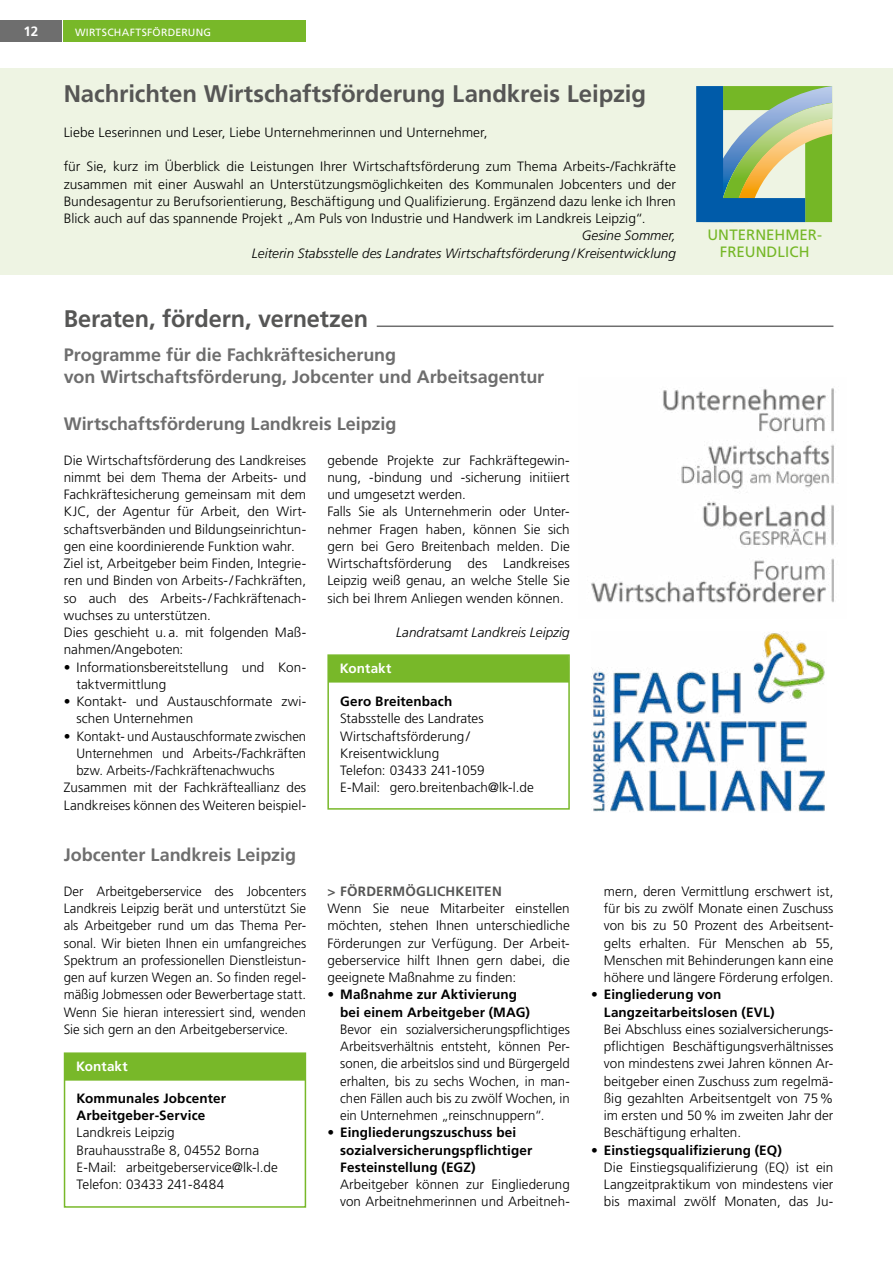
<style>
.page{position:relative;width:893px;height:1263px;background:#fff}
.page>*{position:absolute;margin:0;border:0;box-sizing:border-box;transform-origin:0 0}
.t1{font:700 24px "Frutiger LT Std";letter-spacing:-.005em;color:#565655}
.t2{font:700 18px/21.6px "Frutiger LT Std";letter-spacing:-.005em;color:#6e6e6e}
.t3{font:15px/16.5px "Frutiger LT Std";letter-spacing:.005em;color:#75b726;text-align:center}
.t4{font:300 13.5px/17.2px "Frutiger LT Std";letter-spacing:.005em;color:#000}
.t5{font:700 13.5px/17.2px "Frutiger LT Std";letter-spacing:.01em;color:#000}
.t6{font:italic 300 13.5px/17.2px "Frutiger LT Std";letter-spacing:.005em;color:#000;text-align:right}
.t7{font:700 13.5px "Frutiger LT Std";letter-spacing:.015em;color:#565655}
.t8{font:700 13.5px "Frutiger LT Std";letter-spacing:.005em;color:#fff}
.t9{font:10.5px "Frutiger LT Std";letter-spacing:.02em;color:#fff}
.s1{font-weight:300}
.s2{font-weight:700}
</style>
<div class="page">
<div style="left:64px;top:20px;width:242px;height:22px;background:#78b829"></div>
<div style="left:0;top:20px;width:62px;height:22px;background:#6e6e6e"></div>
<div style="left:0;top:68px;width:893px;height:207px;background:#eef4e3"></div>
<svg style="left:696px;top:86px;width:136px;height:136px;background:#77a590"></svg>
<hr style="left:377px;top:325px;width:456px;height:2px;background:#6e6e6e">
<div style="left:67px;top:1055px;width:236px;height:26px;background:#78b829"></div>
<div style="left:64px;top:1052px;width:242px;height:156px;border:2px solid #78b829"></div>
<div style="left:330px;top:657px;width:237px;height:25px;background:#78b829"></div>
<div style="left:327px;top:654px;width:243px;height:156px;border:2px solid #78b829"></div>
<img style="left:591px;top:388px;width:243px;height:215px">
<img style="left:591px;top:633px;width:234px;height:179px">
<p class="t8" style="left:23px;top:23px;width:16px">12</p>
<p class="t9" style="left:75px;top:26px;width:138px">WIRTSCHAFTSFÖRDERUNG</p>
<h1 class="t1" style="left:64px;top:80px;width:584px">Nachrichten Wirtschaftsförderung Landkreis Leipzig</h1>
<p class="t4" style="left:64px;top:124px;width:426px">Liebe Leserinnen und Leser, Liebe Unternehmerinnen und Unternehmer,</p>
<p class="t4" style="left:64px;top:158px;width:614px;text-align:justify">für Sie, kurz im Überblick die Leistungen Ihrer Wirtschaftsförderung zum Thema Arbeits-/Fachkräfte zusammen mit einer Auswahl an Unterstützungsmöglichkeiten des Kommunalen Jobcenters und der Bundesagentur zu Berufsorientierung, Beschäftigung und Qualifizierung. Ergänzend dazu lenke ich Ihren Blick auch auf das spannende Projekt „Am Puls von Industrie und Handwerk im Landkreis Leipzig“.</p>
<p class="t6" style="left:252px;top:227px;width:426px">Gesine Sommer,<br>Leiterin Stabsstelle des Landrates Wirtschaftsförderung/Kreisentwicklung</p>
<p class="t3" style="left:707px;top:227px;width:116px">UNTERNEHMER-<br>FREUNDLICH</p>
<h1 class="t1" style="left:64px;top:304px;width:306px">Beraten, fördern, vernetzen</h1>
<h2 class="t2" style="left:64px;top:344px;width:482px">Programme für die Fachkräftesicherung<br>von Wirtschaftsförderung, Jobcenter und Arbeitsagentur</h2>
<h2 class="t2" style="left:64px;top:413px;width:334px">Wirtschaftsförderung Landkreis Leipzig</h2>
<p class="t4" style="left:64px;top:451px;width:244px">Die Wirtschaftsförderung des Landkreises nimmt bei dem Thema der Arbeits- und Fachkräftesicherung gemeinsam mit dem KJC, der Agentur für Arbeit, den Wirt&shy;schaftsverbänden und Bildungseinrichtun&shy;gen eine koordinierende Funktion wahr.<br>Ziel ist, Arbeitgeber beim Finden, Integrie&shy;ren und Binden von Arbeits-/ Fachkräften, so auch des Arbeits-/ Fachkräftenach&shy;wuchses zu unterstützen.<br>Dies geschieht u.a. mit folgenden Maß&shy;nahmen/Angeboten:</p>
<p class="t4" style="left:77px;top:658px;width:231px;text-indent:-13px">• Informationsbereitstellung und Kon&shy;taktvermittlung</p>
<p class="t4" style="left:77px;top:693px;width:231px;text-indent:-13px">• Kontakt- und Austauschformate zwi&shy;schen Unternehmen</p>
<p class="t4" style="left:64px;top:727px;width:244px">• Kontakt- und Austauschformate zwischen</p>
<p class="t4" style="left:77px;top:745px;width:231px">Unternehmen und Arbeits-/Fachkräften</p>
<p class="t4" style="left:77px;top:762px;width:200px">bzw. Arbeits-/Fachkräftenachwuchs</p>
<p class="t4" style="left:64px;top:779px;width:244px">Zusammen mit der Fachkräfteallianz des</p>
<p class="t4" style="left:64px;top:796px;width:244px">Landkreises können des Weiteren beispiel-</p>
<h2 class="t2" style="left:64px;top:844px;width:234px">Jobcenter Landkreis Leipzig</h2>
<p class="t4" style="left:327px;top:451px;width:244px">gebende Projekte zur Fachkräftegewin&shy;nung, -bindung und -sicherung initiiert und umgesetzt werden.<br>Falls Sie als Unternehmerin oder Unter&shy;nehmer Fragen haben, können Sie sich gern bei Gero Breitenbach melden. Die Wirtschaftsförderung des Landkreises Leipzig weiß genau, an welche Stelle Sie sich bei Ihrem Anliegen wenden können.</p>
<p class="t6" style="left:396px;top:624px;width:175px">Landratsamt Landkreis Leipzig</p>
<p class="t8" style="left:340px;top:661px;width:53px">Kontakt</p>
<p class="t5" style="left:340px;top:693px;width:114px">Gero Breitenbach</p>
<p class="t4" style="left:340px;top:710px;width:195px">Stabsstelle des Landrates<br>Wirtschaftsförderung/<br>Kreisentwicklung<br>Telefon: 03433 241-1059<br>E-Mail: gero.breitenbach@lk-l.de</p>
<p class="t4" style="left:64px;top:883px;width:244px;text-align:justify">Der Arbeitgeberservice des Jobcenters Landkreis Leipzig berät und unterstützt Sie als Arbeitgeber rund um das Thema Per&shy;sonal. Wir bieten Ihnen ein umfangreiches Spektrum an professionellen Dienstleistun&shy;gen auf kurzen Wegen an. So finden regel&shy;mäßig Jobmessen oder Bewerbertage statt.<br>Wenn Sie hieran interessiert sind, wenden Sie sich gern an den Arbeitgeberservice.</p>
<p class="t7" style="left:327px;top:883px;width:176px">&gt; FÖRDERMÖGLICHKEITEN</p>
<p class="t4" style="left:327px;top:900px;width:244px;text-align:justify">Wenn Sie neue Mitarbeiter einstellen möchten, stehen Ihnen unterschiedliche Förderungen zur Verfügung. Der Arbeit&shy;geberservice hilft Ihnen gern dabei, die geeignete Maßnahme zu finden:</p>
<p class="t5" style="left:340px;top:986px;width:191px;text-indent:-13px"><span class="s1">•</span> Maßnahme zur Aktivierung bei einem Arbeitgeber (MAG)</p>
<p class="t4" style="left:340px;top:1021px;width:231px;text-align:justify">Bevor ein sozialversicherungspflichtiges Arbeitsverhältnis entsteht, können Per&shy;sonen, die arbeitslos sind und Bürgergeld erhalten, bis zu sechs Wochen, in man&shy;chen Fällen auch bis zu zwölf Wochen, in ein Unternehmen „reinschnuppern“.</p>
<p class="t5" style="left:340px;top:1124px;width:194px;text-indent:-13px"><span class="s1">•</span> Eingliederungszuschuss bei sozialversicherungspflichtiger<br>Festeinstellung (EGZ)</p>
<p class="t4" style="left:340px;top:1176px;width:231px">Arbeitgeber können zur Eingliederung von Arbeitnehmerinnen und Arbeitneh-</p>
<p class="t8" style="left:76px;top:1059px;width:53px">Kontakt</p>
<p class="t5" style="left:77px;top:1090px;width:151px">Kommunales Jobcenter<br>Arbeitgeber-Service</p>
<p class="t4" style="left:77px;top:1124px;width:203px">Landkreis Leipzig<br>Brauhausstraße 8, 04552 Borna<br>E-Mail: arbeitgeberservice@lk-l.de<br>Telefon: 03433 241-8484</p>
<p class="t4" style="left:604px;top:883px;width:231px;text-align:justify">mern, deren Vermittlung erschwert ist, für bis zu zwölf Monate einen Zuschuss von bis zu 50 Prozent des Arbeitsent&shy;gelts erhalten. Für Menschen ab 55, Menschen mit Behinderungen kann eine höhere und längere Förderung erfolgen.</p>
<p class="t5" style="left:604px;top:986px;width:172px;text-indent:-13px"><span class="s1">•</span> Eingliederung von<br>Langzeitarbeitslosen (EVL)</p>
<p class="t4" style="left:604px;top:1021px;width:231px;text-align:justify">Bei Abschluss eines sozialversicherungs&shy;pflichtigen Beschäftigungsverhältnisses von mindestens zwei Jahren können Ar&shy;beitgeber einen Zuschuss zum regelmä&shy;ßig gezahlten Arbeitsentgelt von 75% im ersten und 50% im zweiten Jahr der Beschäftigung erhalten.</p>
<p class="t4" style="left:604px;top:1141px;width:231px;text-indent:-13px">• <span class="s2">Einstiegsqualifizierung (EQ)<br></span>Die Einstiegsqualifizierung (EQ) ist ein Langzeitpraktikum von mindestens vier bis maximal zwölf Monaten, das Ju-</p>
</div>
